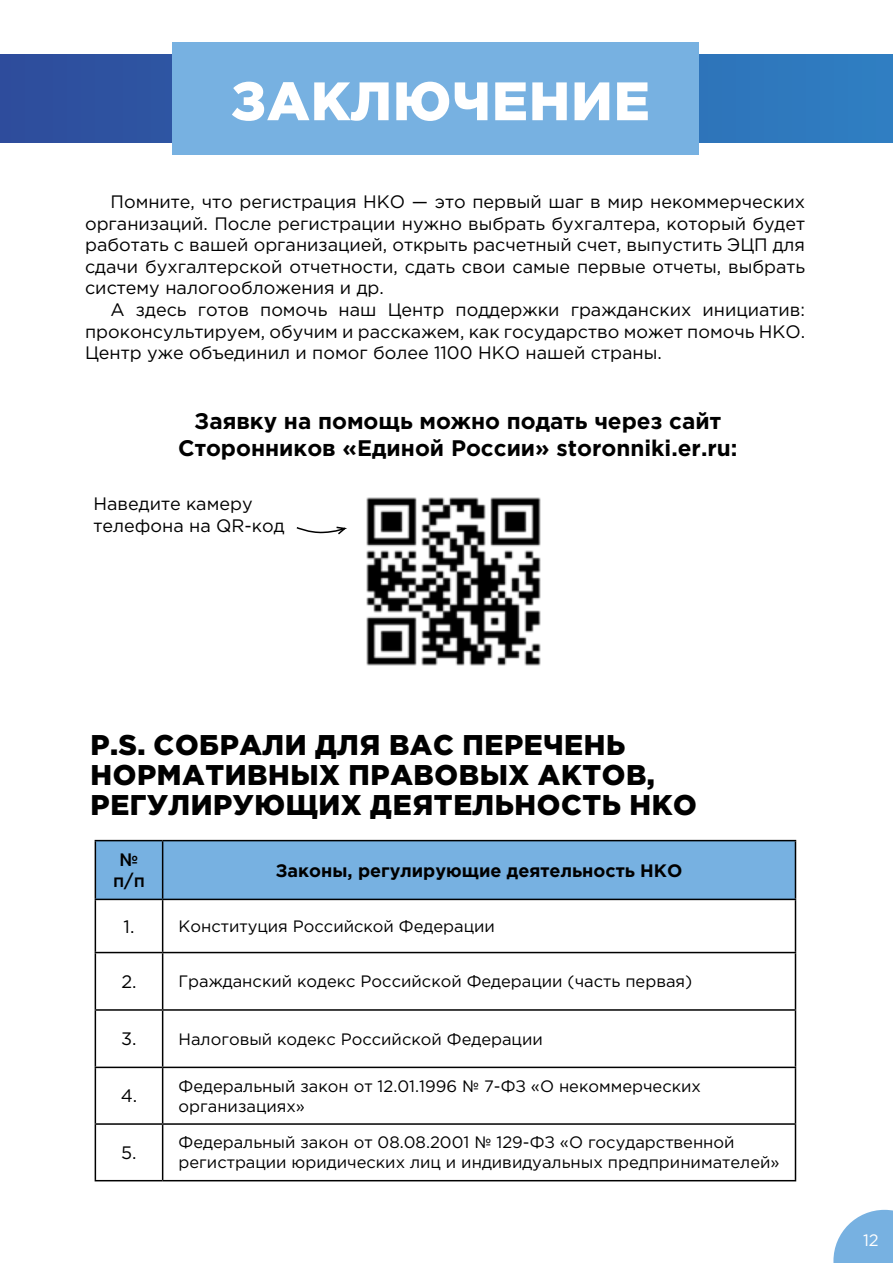
<style>
.page{position:relative;width:893px;height:1263px;background:#fff}
.page>*{position:absolute;margin:0;border:0;box-sizing:border-box;transform-origin:0 0}
.t1{font:900 54px "Gotham Pro";letter-spacing:.02em;color:#fff}
.t2{font:900 28.5px/30px "Gotham Pro";letter-spacing:.02em;color:#000}
.t3{font:700 22.5px/27px "Gotham Pro";color:#000;text-align:center}
.t4{font:18px/21.6px "Gotham Pro";color:#000;text-align:justify}
.t5{font:700 18px "Gotham Pro";color:#000}
.t6{font:500 18px/21.6px "Gotham Pro";color:#000;text-align:center}
.t7{font:16.5px/19.8px "Gotham Pro";color:#000}
.t8{font:16.5px "Gotham Pro";color:#fff}
</style>
<div class="page">
<svg style="left:833px;top:1210px;width:60px;height:53px"></svg>
<img style="left:366px;top:497px;width:175px;height:169px">
<svg style="left:296px;top:526px;width:51px;height:9px"></svg>
<div style="left:95px;top:841px;width:700px;height:58px;background:#77b1e1"></div>
<hr style="left:95px;top:840px;width:68px;height:1px;background:#000">
<hr style="left:95px;top:841px;width:1px;height:58px;background:#000">
<hr style="left:163px;top:840px;width:633px;height:1px;background:#000">
<hr style="left:162px;top:841px;width:1px;height:58px;background:#000">
<hr style="left:795px;top:841px;width:1px;height:58px;background:#000">
<hr style="left:95px;top:899px;width:68px;height:1px;background:#000">
<hr style="left:95px;top:900px;width:1px;height:52px;background:#000">
<hr style="left:163px;top:899px;width:633px;height:1px;background:#000">
<hr style="left:162px;top:900px;width:1px;height:52px;background:#000">
<hr style="left:795px;top:900px;width:1px;height:52px;background:#000">
<hr style="left:95px;top:952px;width:68px;height:1px;background:#000">
<hr style="left:95px;top:953px;width:1px;height:56px;background:#000">
<hr style="left:163px;top:952px;width:633px;height:1px;background:#000">
<hr style="left:162px;top:953px;width:1px;height:56px;background:#000">
<hr style="left:795px;top:953px;width:1px;height:56px;background:#000">
<hr style="left:95px;top:1009px;width:68px;height:2px;background:#000">
<hr style="left:95px;top:1011px;width:1px;height:55px;background:#000">
<hr style="left:163px;top:1009px;width:633px;height:2px;background:#000">
<hr style="left:162px;top:1011px;width:1px;height:55px;background:#000">
<hr style="left:795px;top:1011px;width:1px;height:55px;background:#000">
<hr style="left:95px;top:1066px;width:68px;height:2px;background:#000">
<hr style="left:95px;top:1068px;width:1px;height:55px;background:#000">
<hr style="left:163px;top:1066px;width:633px;height:2px;background:#000">
<hr style="left:162px;top:1068px;width:1px;height:55px;background:#000">
<hr style="left:795px;top:1068px;width:1px;height:55px;background:#000">
<hr style="left:95px;top:1123px;width:68px;height:2px;background:#000">
<hr style="left:95px;top:1125px;width:1px;height:55px;background:#000">
<hr style="left:163px;top:1123px;width:633px;height:2px;background:#000">
<hr style="left:162px;top:1125px;width:1px;height:55px;background:#000">
<hr style="left:795px;top:1125px;width:1px;height:55px;background:#000">
<hr style="left:95px;top:1180px;width:68px;height:1px;background:#000">
<hr style="left:163px;top:1180px;width:633px;height:1px;background:#000">
<svg style="left:0;top:54px;width:893px;height:88px;background:#2e66af"></svg>
<div style="left:172px;top:43px;width:526px;height:112px;background:#77b1e1"></div>
<h1 class="t1" style="left:231px;top:70px;width:420px">ЗАКЛЮЧЕНИЕ</h1>
<p class="t4" style="left:85px;top:191px;width:722px;text-indent:26px">Помните, что регистрация НКО — это первый шаг в мир некоммерческих организаций. После регистрации нужно выбрать бухгалтера, который будет работать с вашей организацией, открыть расчетный счет, выпустить ЭЦП для сдачи бухгалтерской отчетности, сдать свои самые первые отчеты, выбрать систему налогообложения и др.</p>
<p class="t4" style="left:85px;top:299px;width:721px;text-indent:26px">А здесь готов помочь наш Центр поддержки гражданских инициатив: проконсультируем, обучим и расскажем, как государство может помочь НКО.<br>Центр уже объединил и помог более 1100 НКО нашей страны.</p>
<p class="t3" style="left:178px;top:407px;width:561px">Заявку на помощь можно подать через сайт<br>Сторонников «Единой России» storonniki.er.ru:</p>
<p class="t4" style="left:94px;top:493px;width:193px">Наведите камеру телефона на QR-код</p>
<h2 class="t2" style="left:91px;top:730px;width:608px">P.S. СОБРАЛИ ДЛЯ ВАС ПЕРЕЧЕНЬ<br>НОРМАТИВНЫХ ПРАВОВЫХ АКТОВ,<br>РЕГУЛИРУЮЩИХ ДЕЯТЕЛЬНОСТЬ НКО</h2>
<p class="t6" style="left:113px;top:848px;width:33px">№ п/п</p>
<p class="t5" style="left:276px;top:860px;width:408px">Законы, регулирующие деятельность НКО</p>
<p class="t4" style="left:124px;top:915px;width:12px">1.</p>
<p class="t7" style="left:179px;top:916px;width:318px">Конституция Российской Федерации</p>
<p class="t4" style="left:121px;top:971px;width:17px">2.</p>
<p class="t7" style="left:179px;top:971px;width:515px">Гражданский кодекс Российской Федерации (часть первая)</p>
<p class="t4" style="left:121px;top:1028px;width:17px">3.</p>
<p class="t7" style="left:179px;top:1029px;width:366px">Налоговый кодекс Российской Федерации</p>
<p class="t4" style="left:121px;top:1085px;width:18px">4.</p>
<p class="t7" style="left:179px;top:1076px;width:524px">Федеральный закон от 12.01.1996 № 7-ФЗ «О некоммерческих организациях»</p>
<p class="t4" style="left:121px;top:1142px;width:17px">5.</p>
<p class="t7" style="left:179px;top:1133px;width:602px">Федеральный закон от 08.08.2001 № 129-ФЗ «О государственной регистрации юридических лиц и индивидуальных предпринимателей»</p>
<p class="t8" style="left:863px;top:1231px;width:17px">12</p>
</div>
